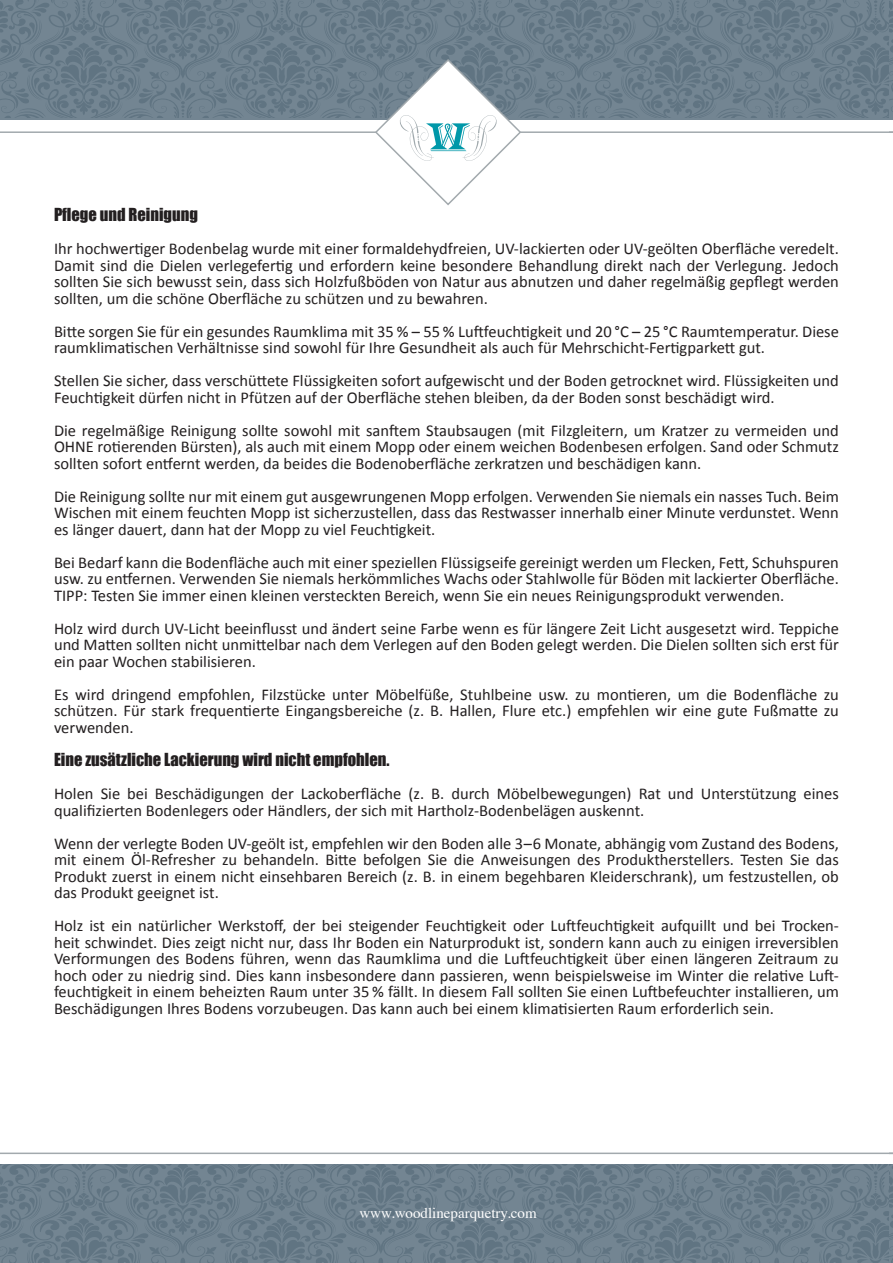
<style>
.page{position:relative;width:893px;height:1263px;background:#fff}
.page>*{position:absolute;margin:0;border:0;box-sizing:border-box;transform-origin:0 0}
.t1{font:16.5px/16.5px "Calibri";color:#231f20;text-align:justify}
.t2{font:16.5px "Impact";color:#231f20}
.t3{font:15px "Times";color:#fff}
</style>
<div class="page">
<div style="left:0;top:0;width:893px;height:120px;background:#738592"></div>
<div style="left:0;top:0;width:893px;height:117px;background:linear-gradient(to right,#6c7f8c,#6c7f8c)"></div>
<div style="left:0;top:1164px;width:893px;height:99px;background:linear-gradient(to right,#6c7f8c,#6c7e8c)"></div>
<hr style="left:0;top:131px;width:376px;height:2px;background:#a2a9ad">
<hr style="left:520px;top:131px;width:373px;height:2px;background:#a2a9ad">
<svg style="left:374px;top:58px;width:148px;height:148px"></svg>
<hr style="left:0;top:1152px;width:893px;height:2px;background:#a2a9ad">
<hr style="left:890px;top:0;width:3px;height:117px;background:#bfbfbf">
<hr style="left:890px;top:1164px;width:3px;height:99px;background:#bfbfbf">
<p class="t2" style="left:54px;top:202px;width:145px">Pflege und Reinigung</p>
<p class="t1" style="left:54px;top:240px;width:786px">Ihr hochwertiger Bodenbelag wurde mit einer formaldehydfreien, UV-lackierten oder UV-geölten Oberfläche veredelt.<br>Damit sind die Dielen verlegefertig und erfordern keine besondere Behandlung direkt nach der Verlegung. Jedoch sollten Sie sich bewusst sein, dass sich Holzfußböden von Natur aus abnutzen und daher regelmäßig gepflegt werden sollten, um die schöne Oberfläche zu schützen und zu bewahren.</p>
<p class="t1" style="left:54px;top:322px;width:786px">Bitte sorgen Sie für ein gesundes Raumklima mit 35 % – 55 % Luftfeuchtigkeit und 20 °C – 25 °C Raumtemperatur. Diese raumklimatischen Verhältnisse sind sowohl für Ihre Gesundheit als auch für Mehrschicht-Fertigparkett gut.</p>
<p class="t1" style="left:54px;top:372px;width:786px">Stellen Sie sicher, dass verschüttete Flüssigkeiten sofort aufgewischt und der Boden getrocknet wird. Flüssigkeiten und<br>Feuchtigkeit dürfen nicht in Pfützen auf der Oberfläche stehen bleiben, da der Boden sonst beschädigt wird.</p>
<p class="t1" style="left:54px;top:421px;width:786px">Die regelmäßige Reinigung sollte sowohl mit sanftem Staubsaugen (mit Filzgleitern, um Kratzer zu vermeiden und OHNE rotierenden Bürsten), als auch mit einem Mopp oder einem weichen Bodenbesen erfolgen. Sand oder Schmutz sollten sofort entfernt werden, da beides die Bodenoberfläche zerkratzen und beschädigen kann.</p>
<p class="t1" style="left:54px;top:487px;width:786px">Die Reinigung sollte nur mit einem gut ausgewrungenen Mopp erfolgen. Verwenden Sie niemals ein nasses Tuch. Beim Wischen mit einem feuchten Mopp ist sicherzustellen, dass das Restwasser innerhalb einer Minute verdunstet. Wenn es länger dauert, dann hat der Mopp zu viel Feuchtigkeit.</p>
<p class="t1" style="left:54px;top:553px;width:786px">Bei Bedarf kann die Bodenfläche auch mit einer speziellen Flüssigseife gereinigt werden um Flecken, Fett, Schuhspuren usw. zu entfernen. Verwenden Sie niemals herkömmliches Wachs oder Stahlwolle für Böden mit lackierter Oberfläche.<br>TIPP: Testen Sie immer einen kleinen versteckten Bereich, wenn Sie ein neues Reinigungsprodukt verwenden.</p>
<p class="t1" style="left:54px;top:619px;width:786px">Holz wird durch UV-Licht beeinflusst und ändert seine Farbe wenn es für längere Zeit Licht ausgesetzt wird. Teppiche und Matten sollten nicht unmittelbar nach dem Verlegen auf den Boden gelegt werden. Die Dielen sollten sich erst für ein paar Wochen stabilisieren.</p>
<p class="t1" style="left:54px;top:685px;width:786px">Es wird dringend empfohlen, Filzstücke unter Möbelfüße, Stuhlbeine usw. zu montieren, um die Bodenfläche zu schützen. Für stark frequentierte Eingangsbereiche (z. B. Hallen, Flure etc.) empfehlen wir eine gute Fußmatte zu verwenden.</p>
<p class="t2" style="left:54px;top:747px;width:337px">Eine zusätzliche Lackierung wird nicht empfohlen.</p>
<p class="t1" style="left:54px;top:784px;width:786px">Holen Sie bei Beschädigungen der Lackoberfläche (z. B. durch Möbelbewegungen) Rat und Unterstützung eines qualifizierten Bodenlegers oder Händlers, der sich mit Hartholz-Bodenbelägen auskennt.</p>
<p class="t1" style="left:54px;top:834px;width:786px">Wenn der verlegte Boden UV-geölt ist, empfehlen wir den Boden alle 3–6 Monate, abhängig vom Zustand des Bodens, mit einem Öl-Refresher zu behandeln. Bitte befolgen Sie die Anweisungen des Produktherstellers. Testen Sie das Produkt zuerst in einem nicht einsehbaren Bereich (z. B. in einem begehbaren Kleiderschrank), um festzustellen, ob das Produkt geeignet ist.</p>
<p class="t1" style="left:54px;top:916px;width:786px">Holz ist ein natürlicher Werkstoff, der bei steigender Feuchtigkeit oder Luftfeuchtigkeit aufquillt und bei Trocken&shy;heit schwindet. Dies zeigt nicht nur, dass Ihr Boden ein Naturprodukt ist, sondern kann auch zu einigen irreversiblen Verformungen des Bodens führen, wenn das Raumklima und die Luftfeuchtigkeit über einen längeren Zeitraum zu hoch oder zu niedrig sind. Dies kann insbesondere dann passieren, wenn beispielsweise im Winter die relative Luft&shy;feuchtigkeit in einem beheizten Raum unter 35 % fällt. In diesem Fall sollten Sie einen Luftbefeuchter installieren, um Beschädigungen Ihres Bodens vorzubeugen. Das kann auch bei einem klimatisierten Raum erforderlich sein.</p>
<p class="t3" style="left:359px;top:1198px;width:179px">www.woodlineparquetry.com</p>
</div>
